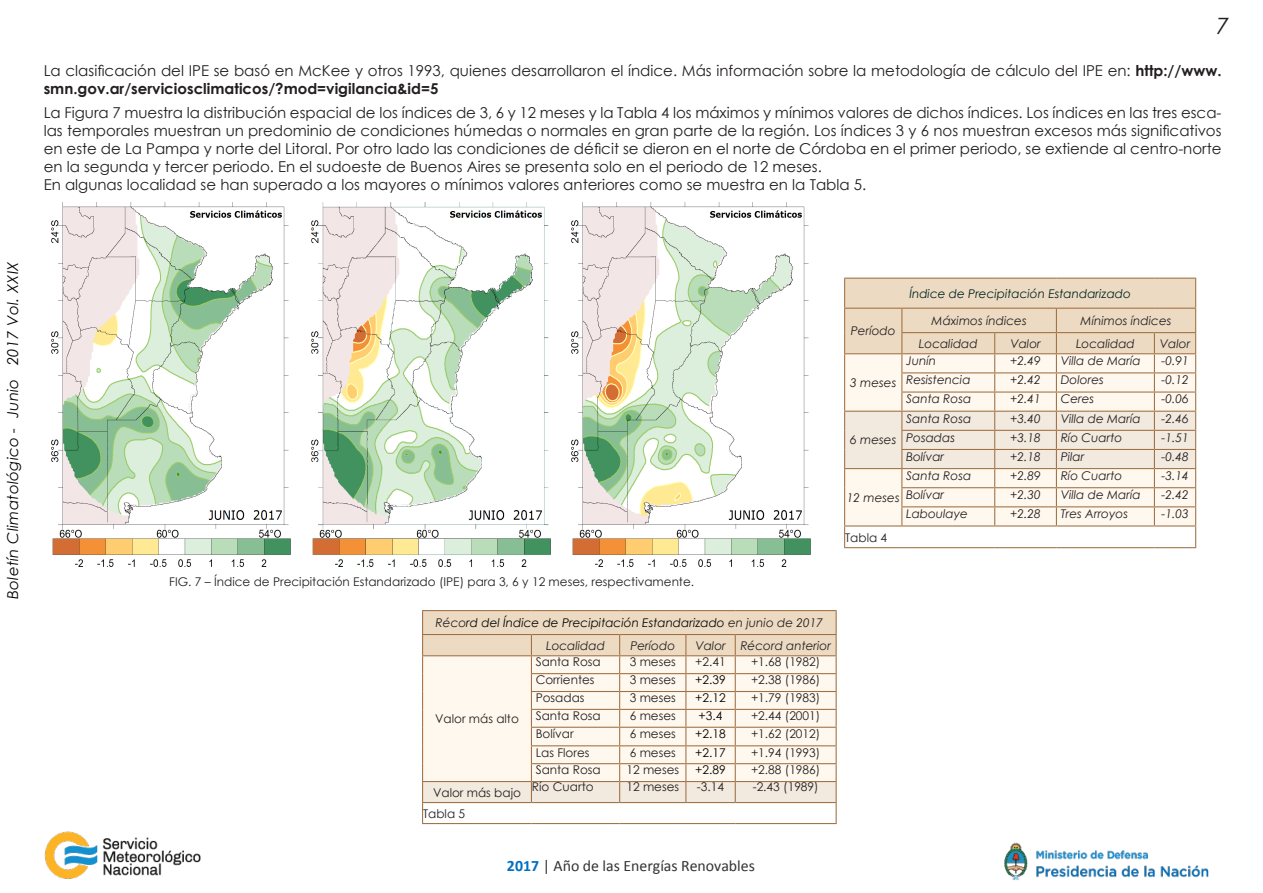
<style>
.page{position:relative;width:1263px;height:893px;background:#fff}
.page>*{position:absolute;margin:0;border:0;box-sizing:border-box;transform-origin:0 0}
.t1{font:italic 22.5px "Century Gothic";color:#231f20}
.t2{font:15.9px "Calibri";color:#333}
.t3{font:15px/18px "Century Gothic";color:#231f20}
.t4{font:italic 15px "Century Gothic";letter-spacing:.02em;color:#040503}
.t5{font:italic 12px "Century Gothic";color:#231f20}
.t6{font:12px "Century Gothic";color:#231f20}
.t7{font:italic 12px "Century Gothic";color:#040503}
.t8{font:italic 12px "Century Gothic";color:#052323}
.t9{font:12px "Century Gothic";color:#000}
.s1{font-weight:700}
.s2{color:#231f20}
.s3{font-weight:700;color:#0070c0}
</style>
<div class="page">
<img style="left:44px;top:831px;width:157px;height:48px">
<img style="left:1004px;top:842px;width:205px;height:39px">
<svg style="left:844px;top:278px;width:352px;height:269px;background:#f1e5d6"></svg>
<hr style="left:844px;top:547px;width:58px;height:1px;background:#9f6f43">
<hr style="left:902px;top:547px;width:93px;height:1px;background:#9f6f43">
<hr style="left:995px;top:547px;width:61px;height:1px;background:#9f6f43">
<hr style="left:1056px;top:547px;width:98px;height:1px;background:#9f6f43">
<hr style="left:1154px;top:547px;width:42px;height:1px;background:#9f6f43">
<img style="left:51px;top:203px;width:240px;height:364px">
<img style="left:310px;top:203px;width:241px;height:364px">
<img style="left:571px;top:203px;width:240px;height:364px">
<hr style="left:422px;top:610px;width:109px;height:1px;background:#9f6f43">
<hr style="left:531px;top:610px;width:89px;height:1px;background:#9f6f43">
<hr style="left:620px;top:610px;width:66px;height:1px;background:#9f6f43">
<hr style="left:686px;top:610px;width:49px;height:1px;background:#9f6f43">
<hr style="left:735px;top:610px;width:102px;height:1px;background:#9f6f43">
<svg style="left:422px;top:611px;width:415px;height:212px;background:#f4e9db"></svg>
<hr style="left:422px;top:823px;width:109px;height:1px;background:#9f6f43">
<hr style="left:531px;top:823px;width:89px;height:1px;background:#9f6f43">
<hr style="left:620px;top:823px;width:66px;height:1px;background:#9f6f43">
<hr style="left:686px;top:823px;width:49px;height:1px;background:#9f6f43">
<hr style="left:735px;top:823px;width:102px;height:1px;background:#9f6f43">
<h1 class="t1" style="left:1217px;top:10px;width:14px">7</h1>
<p class="t3" style="left:44px;top:61px;width:1179px">La clasificación del IPE se basó en McKee y otros 1993, quienes desarrollaron el índice. Más información sobre la metodología de cálculo del IPE en: <span class="s1">http://www. smn.gov.ar/serviciosclimaticos/?mod=vigilancia&amp;id=5</span></p>
<p class="t3" style="left:44px;top:103px;width:1179px;text-align:justify">La Figura 7 muestra la distribución espacial de los índices de 3, 6 y 12 meses y la Tabla 4 los máximos y mínimos valores de dichos índices. Los índices en las tres esca&shy;las temporales muestran un predominio de condiciones húmedas o normales en gran parte de la región. Los índices 3 y 6 nos muestran excesos más significativos en este de La Pampa y norte del Litoral. Por otro lado las condiciones de déficit se dieron en el norte de Córdoba en el primer periodo, se extiende al centro-norte en la segunda y tercer periodo. En el sudoeste de Buenos Aires se presenta solo en el periodo de 12 meses.</p>
<p class="t3" style="left:44px;top:175px;width:824px">En algunas localidad se han superado a los mayores o mínimos valores anteriores como se muestra en la Tabla 5.</p>
<p class="t4" style="left:2px;top:599px;width:339px;rotate:-90deg">Boletín Climatológico - Junio 2017 Vol. XXIX</p>
<p class="t6" style="left:169px;top:573px;width:526px">FIG. 7 – Índice de Precipitación Estandarizado (IPE) para 3, 6 y 12 meses, respectivamente.</p>
<p class="t7" style="left:436px;top:614px;width:389px"><span class="s2">Réco</span>rd del Índice de Precipitación Estandarizado <span class="s2">en junio de 2017</span></p>
<p class="t5" style="left:546px;top:637px;width:60px">Localidad</p>
<p class="t5" style="left:630px;top:637px;width:46px">Período</p>
<p class="t5" style="left:695px;top:637px;width:32px">Valor</p>
<p class="t5" style="left:740px;top:637px;width:92px">Récord anterior</p>
<p class="t6" style="left:435px;top:710px;width:85px">Valor más alto</p>
<p class="t6" style="left:433px;top:784px;width:89px">Valor más bajo</p>
<p class="t6" style="left:423px;top:805px;width:44px">Tabla 5</p>
<p class="t6" style="left:536px;top:654px;width:67px">Santa Rosa</p>
<p class="t6" style="left:630px;top:654px;width:48px">3 meses</p>
<p class="t6" style="left:695px;top:654px;width:32px">+2.41</p>
<p class="t6" style="left:751px;top:654px;width:71px">+1.68 (1982)</p>
<p class="t6" style="left:536px;top:672px;width:60px">Corrientes</p>
<p class="t6" style="left:630px;top:672px;width:48px">3 meses</p>
<p class="t9" style="left:695px;top:672px;width:32px">+2.39</p>
<p class="t6" style="left:751px;top:672px;width:71px">+2.38 (1986)</p>
<p class="t6" style="left:536px;top:689px;width:50px">Posadas</p>
<p class="t6" style="left:630px;top:689px;width:48px">3 meses</p>
<p class="t9" style="left:695px;top:689px;width:32px">+2.12</p>
<p class="t6" style="left:751px;top:689px;width:71px">+1.79 (1983)</p>
<p class="t6" style="left:536px;top:707px;width:67px">Santa Rosa</p>
<p class="t6" style="left:630px;top:707px;width:48px">6 meses</p>
<p class="t9" style="left:699px;top:707px;width:25px">+3.4</p>
<p class="t6" style="left:751px;top:707px;width:71px">+2.44 (2001)</p>
<p class="t6" style="left:536px;top:726px;width:40px">Bolívar</p>
<p class="t6" style="left:630px;top:726px;width:48px">6 meses</p>
<p class="t9" style="left:695px;top:726px;width:32px">+2.18</p>
<p class="t6" style="left:751px;top:726px;width:71px">+1.62 (2012)</p>
<p class="t6" style="left:536px;top:744px;width:55px">Las Flores</p>
<p class="t6" style="left:630px;top:744px;width:48px">6 meses</p>
<p class="t9" style="left:695px;top:744px;width:32px">+2.17</p>
<p class="t6" style="left:751px;top:744px;width:71px">+1.94 (1993)</p>
<p class="t6" style="left:536px;top:762px;width:67px">Santa Rosa</p>
<p class="t6" style="left:626px;top:762px;width:54px">12 meses</p>
<p class="t9" style="left:695px;top:762px;width:32px">+2.89</p>
<p class="t6" style="left:751px;top:762px;width:71px">+2.88 (1986)</p>
<p class="t6" style="left:532px;top:778px;width:63px">Río Cuarto</p>
<p class="t6" style="left:626px;top:778px;width:54px">12 meses</p>
<p class="t6" style="left:697px;top:778px;width:29px">-3.14</p>
<p class="t6" style="left:753px;top:778px;width:68px">-2.43 (1989)</p>
<p class="t5" style="left:851px;top:323px;width:46px">Período</p>
<p class="t5" style="left:850px;top:374px;width:48px">3 meses</p>
<p class="t5" style="left:850px;top:432px;width:48px">6 meses</p>
<p class="t8" style="left:909px;top:285px;width:223px">Índice de Precipitación Estandarizado</p>
<p class="t5" style="left:932px;top:312px;width:97px">Máximos índices</p>
<p class="t5" style="left:1081px;top:312px;width:92px">Mínimos índices</p>
<p class="t5" style="left:919px;top:335px;width:60px">Localidad</p>
<p class="t5" style="left:1010px;top:335px;width:32px">Valor</p>
<p class="t5" style="left:1076px;top:335px;width:60px">Localidad</p>
<p class="t5" style="left:1160px;top:335px;width:32px">Valor</p>
<p class="t5" style="left:906px;top:352px;width:32px">Junín</p>
<p class="t5" style="left:1010px;top:352px;width:32px">+2.49</p>
<p class="t5" style="left:1061px;top:352px;width:81px">Villa de María</p>
<p class="t5" style="left:1161px;top:352px;width:29px">-0.91</p>
<p class="t5" style="left:906px;top:371px;width:66px">Resistencia</p>
<p class="t5" style="left:1010px;top:371px;width:32px">+2.42</p>
<p class="t5" style="left:1061px;top:371px;width:45px">Dolores</p>
<p class="t5" style="left:1161px;top:371px;width:29px">-0.12</p>
<p class="t5" style="left:906px;top:391px;width:67px">Santa Rosa</p>
<p class="t5" style="left:1010px;top:391px;width:32px">+2.41</p>
<p class="t5" style="left:1061px;top:391px;width:35px">Ceres</p>
<p class="t5" style="left:1161px;top:391px;width:29px">-0.06</p>
<p class="t5" style="left:906px;top:410px;width:67px">Santa Rosa</p>
<p class="t5" style="left:1010px;top:410px;width:32px">+3.40</p>
<p class="t5" style="left:1061px;top:410px;width:81px">Villa de María</p>
<p class="t5" style="left:1161px;top:410px;width:29px">-2.46</p>
<p class="t5" style="left:906px;top:429px;width:50px">Posadas</p>
<p class="t5" style="left:1010px;top:429px;width:32px">+3.18</p>
<p class="t5" style="left:1061px;top:429px;width:63px">Río Cuarto</p>
<p class="t5" style="left:1161px;top:429px;width:29px">-1.51</p>
<p class="t5" style="left:906px;top:448px;width:40px">Bolívar</p>
<p class="t5" style="left:1010px;top:448px;width:32px">+2.18</p>
<p class="t5" style="left:1061px;top:448px;width:25px">Pilar</p>
<p class="t5" style="left:1161px;top:448px;width:29px">-0.48</p>
<p class="t5" style="left:906px;top:467px;width:67px">Santa Rosa</p>
<p class="t5" style="left:1010px;top:467px;width:32px">+2.89</p>
<p class="t5" style="left:1061px;top:467px;width:63px">Río Cuarto</p>
<p class="t5" style="left:1161px;top:467px;width:29px">-3.14</p>
<p class="t5" style="left:906px;top:486px;width:40px">Bolívar</p>
<p class="t5" style="left:1010px;top:486px;width:32px">+2.30</p>
<p class="t5" style="left:1061px;top:486px;width:81px">Villa de María</p>
<p class="t5" style="left:1161px;top:486px;width:29px">-2.42</p>
<p class="t5" style="left:906px;top:505px;width:63px">Laboulaye</p>
<p class="t5" style="left:1010px;top:505px;width:32px">+2.28</p>
<p class="t5" style="left:1061px;top:505px;width:69px">Tres Arroyos</p>
<p class="t5" style="left:1161px;top:505px;width:29px">-1.03</p>
<p class="t5" style="left:847px;top:489px;width:54px">12 meses</p>
<p class="t6" style="left:845px;top:529px;width:44px">Tabla 4</p>
<p class="t2" style="left:550px;top:851px;width:249px"><span class="s3">2017</span> | Año de las Energías Renovabl s</p>
<p class="t2" style="left:507px;top:855px;width:249px"><span class="s3">2017</span> | Año de las Energías Renovables</p>
</div>
